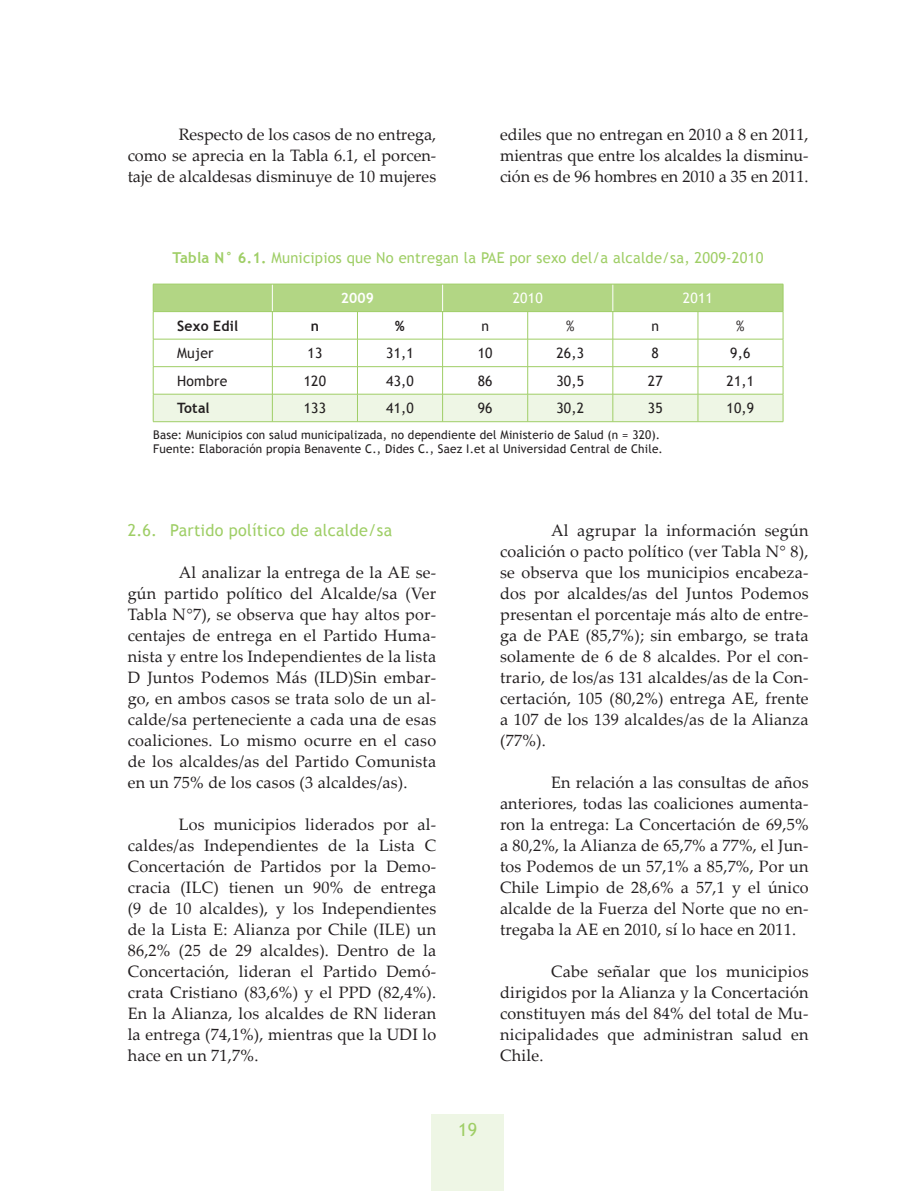
<style>
.page{position:relative;width:915px;height:1191px;background:#fff}
.page>*{position:absolute;margin:0;border:0;box-sizing:border-box;transform-origin:0 0}
.t1{font:18px "Trebuchet MS";color:#9fce66}
.t2{font:16.5px/21px "Palatino Linotype";letter-spacing:.015em;color:#231f20;text-align:justify}
.t3{font:16.5px "Trebuchet MS";letter-spacing:.015em;color:#9fce66}
.t4{font:15px "Trebuchet MS";letter-spacing:.015em;color:#9fce66}
.t5{font:14.25px "Trebuchet MS";letter-spacing:.015em;color:#231f20}
.t6{font:700 14.25px "Trebuchet MS";letter-spacing:.015em;color:#231f20}
.t7{font:14.25px "Trebuchet MS";letter-spacing:.015em;color:#fff}
.t8{font:700 14.25px "Trebuchet MS";color:#fff}
.t9{font:12px/14.4px "Trebuchet MS";letter-spacing:.015em;color:#231f20}
.s1{font-weight:700}
</style>
<div class="page">
<div style="left:431px;top:1114px;width:72px;height:77px;background:#eef6e5"></div>
<svg style="left:153px;top:284px;width:630px;height:137px"></svg>
<hr style="left:153px;top:421px;width:630px;height:1px;background:#9fce66">
<p class="t2" style="left:128px;top:123px;width:310px;text-indent:51px">Respecto de los casos de no entrega, como se aprecia en la Tabla 6.1, el porcen&shy;taje de alcaldesas disminuye de 10 mujeres</p>
<p class="t2" style="left:500px;top:123px;width:310px">ediles que no entregan en 2010 a 8 en 2011, mientras que entre los alcaldes la disminu&shy;ción es de 96 hombres en 2010 a 35 en 2011.</p>
<p class="t4" style="left:172px;top:249px;width:592px"><span class="s1">Tabla N° 6.1.</span> Municipios que No entregan la PAE por sexo del/a alcalde/sa, 2009-2010</p>
<p class="t8" style="left:340px;top:290px;width:35px">2009</p>
<p class="t7" style="left:512px;top:290px;width:31px">2010</p>
<p class="t7" style="left:682px;top:290px;width:31px">2011</p>
<p class="t6" style="left:177px;top:317px;width:62px">Sexo Edil</p>
<p class="t6" style="left:311px;top:317px;width:10px">n</p>
<p class="t6" style="left:395px;top:317px;width:11px">%</p>
<p class="t5" style="left:481px;top:317px;width:9px">n</p>
<p class="t5" style="left:566px;top:317px;width:10px">%</p>
<p class="t5" style="left:651px;top:317px;width:9px">n</p>
<p class="t5" style="left:736px;top:317px;width:10px">%</p>
<p class="t5" style="left:177px;top:345px;width:38px">Mujer</p>
<p class="t5" style="left:307px;top:345px;width:16px">13</p>
<p class="t5" style="left:386px;top:345px;width:29px">31,1</p>
<p class="t5" style="left:477px;top:345px;width:16px">10</p>
<p class="t5" style="left:556px;top:345px;width:29px">26,3</p>
<p class="t5" style="left:651px;top:345px;width:9px">8</p>
<p class="t5" style="left:730px;top:345px;width:22px">9,6</p>
<p class="t5" style="left:177px;top:372px;width:52px">Hombre</p>
<p class="t5" style="left:303px;top:372px;width:24px">120</p>
<p class="t5" style="left:386px;top:372px;width:29px">43,0</p>
<p class="t5" style="left:477px;top:372px;width:16px">86</p>
<p class="t5" style="left:556px;top:372px;width:29px">30,5</p>
<p class="t5" style="left:647px;top:372px;width:16px">27</p>
<p class="t5" style="left:726px;top:372px;width:29px">21,1</p>
<p class="t6" style="left:177px;top:400px;width:34px">Total</p>
<p class="t5" style="left:303px;top:400px;width:24px">133</p>
<p class="t5" style="left:386px;top:400px;width:29px">41,0</p>
<p class="t5" style="left:477px;top:400px;width:16px">96</p>
<p class="t5" style="left:556px;top:400px;width:29px">30,2</p>
<p class="t5" style="left:647px;top:400px;width:16px">35</p>
<p class="t5" style="left:726px;top:400px;width:29px">10,9</p>
<p class="t9" style="left:153px;top:427px;width:511px">Base: Municipios con salud municipalizada, no dependiente del Ministerio de Salud (n = 320).<br>Fuente: Elaboración propia Benavente C., Dides C., Saez I.et al Universidad Central de Chile.</p>
<p class="t3" style="left:128px;top:520px;width:266px">2.6. Partido político de alcalde/sa</p>
<p class="t2" style="left:128px;top:561px;width:310px;text-indent:51px">Al analizar la entrega de la AE se&shy;gún partido político del Alcalde/sa (Ver Tabla N°7), se observa que hay altos por&shy;centajes de entrega en el Partido Huma&shy;nista y entre los Independientes de la lista D Juntos Podemos Más (ILD)Sin embar&shy;go, en ambos casos se trata solo de un al&shy;calde/sa perteneciente a cada una de esas coaliciones. Lo mismo ocurre en el caso de los alcaldes/as del Partido Comunista en un 75% de los casos (3 alcaldes/as).</p>
<p class="t2" style="left:128px;top:813px;width:310px;text-indent:51px">Los municipios liderados por al&shy;caldes/as Independientes de la Lista C Concertación de Partidos por la Demo&shy;cracia (ILC) tienen un 90% de entrega (9 de 10 alcaldes), y los Independientes de la Lista E: Alianza por Chile (ILE) un 86,2% (25 de 29 alcaldes). Dentro de la Concertación, lideran el Partido Demó&shy;crata Cristiano (83,6%) y el PPD (82,4%).<br>En la Alianza, los alcaldes de RN lideran la entrega (74,1%), mientras que la UDI lo hace en un 71,7%.</p>
<p class="t2" style="left:500px;top:519px;width:310px;text-indent:51px">Al agrupar la información según coalición o pacto político (ver Tabla N° 8), se observa que los municipios encabeza&shy;dos por alcaldes/as del Juntos Podemos presentan el porcentaje más alto de entre&shy;ga de PAE (85,7%); sin embargo, se trata solamente de 6 de 8 alcaldes. Por el con&shy;trario, de los/as 131 alcaldes/as de la Con&shy;certación, 105 (80,2%) entrega AE, frente a 107 de los 139 alcaldes/as de la Alianza (77%).</p>
<p class="t2" style="left:500px;top:771px;width:310px;text-indent:51px">En relación a las consultas de años anteriores, todas las coaliciones aumenta&shy;ron la entrega: La Concertación de 69,5% a 80,2%, la Alianza de 65,7% a 77%, el Jun&shy;tos Podemos de un 57,1% a 85,7%, Por un Chile Limpio de 28,6% a 57,1 y el único alcalde de la Fuerza del Norte que no en&shy;tregaba la AE en 2010, sí lo hace en 2011.</p>
<p class="t2" style="left:500px;top:960px;width:310px;text-indent:51px">Cabe señalar que los municipios dirigidos por la Alianza y la Concertación constituyen más del 84% del total de Mu&shy;nicipalidades que administran salud en Chile.</p>
<p class="t1" style="left:458px;top:1119px;width:21px">19</p>
</div>
